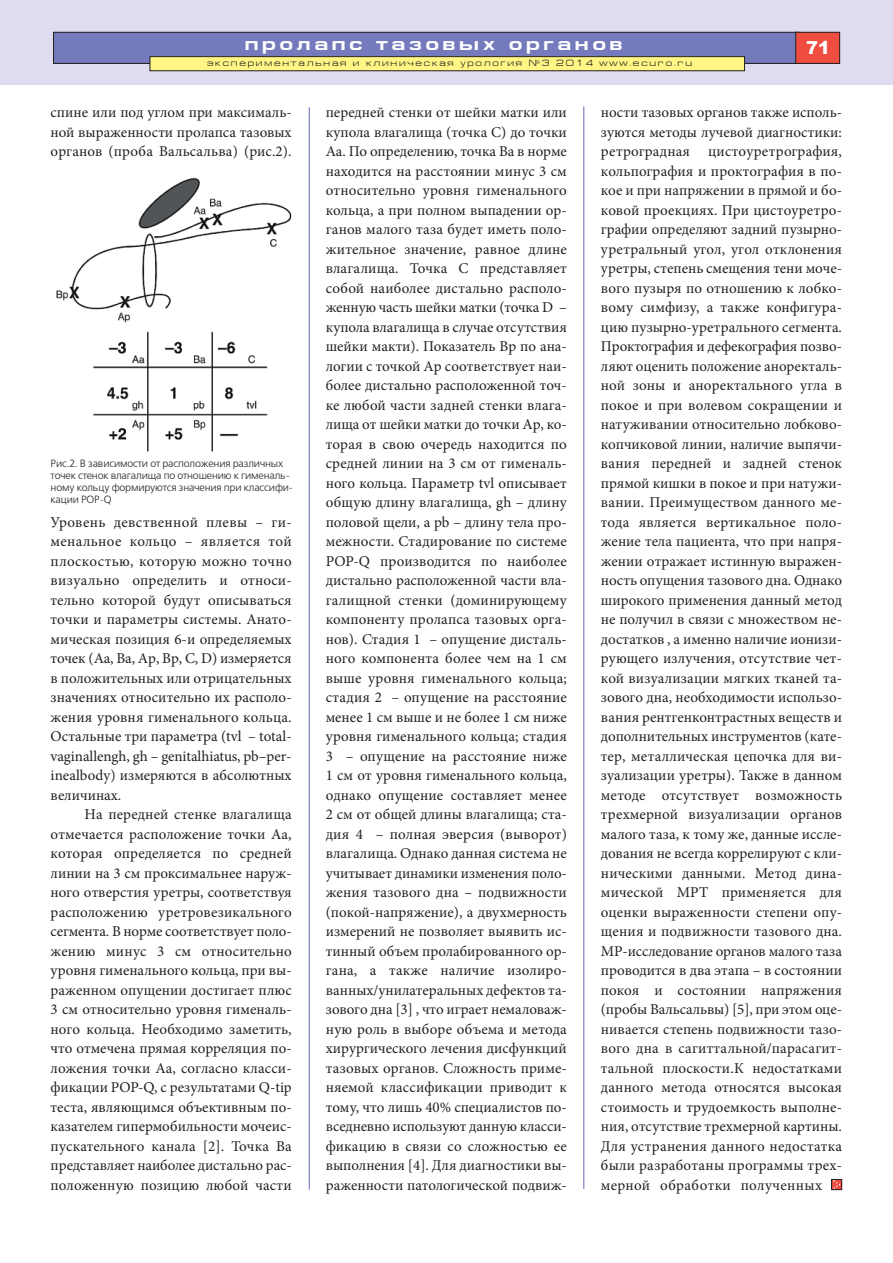
<style>
.page{position:relative;width:893px;height:1263px;background:#fff}
.page>*{position:absolute;margin:0;border:0;box-sizing:border-box;transform-origin:0 0}
.t1{font:700 18px "Europe Ext";letter-spacing:.2em;color:#fff}
.t2{font:900 18px "Arial";color:#fff}
.t3{font:15px/19.5px "Minion Pro";letter-spacing:.005em;color:#231f20;text-align:justify}
.t4{font:10.5px/12px "Free Set C";letter-spacing:-.015em;color:#231f20}
.t5{font:9px "Europe Ext";letter-spacing:.2em;color:#231f20}
</style>
<div class="page">
<div style="left:0;top:0;width:893px;height:85px;background:#dedcee"></div>
<div style="left:54px;top:32px;width:745px;height:31px;background:#747abb"></div>
<div style="left:53px;top:32px;width:746px;height:32px;border:1px solid #231f20"></div>
<div style="left:796px;top:32px;width:44px;height:31px;background:#ef4d40"></div>
<div style="left:795px;top:32px;width:45px;height:32px;border:1px solid #231f20"></div>
<div style="left:150px;top:57px;width:594px;height:14px;background:#fff685"></div>
<div style="left:150px;top:56px;width:595px;height:15px;border:1px solid #231f20"></div>
<hr style="left:309px;top:107px;width:1px;height:1083px;background:#747abb">
<hr style="left:583px;top:106px;width:1px;height:1083px;background:#747abb">
<div style="left:831px;top:1179px;width:11px;height:11px;border:1px solid #231f20"></div>
<svg style="left:832px;top:1179px;width:9px;height:10px"></svg>
<img style="left:56px;top:177px;width:236px;height:275px">
<p class="t1" style="left:245px;top:37px;width:379px">пролапс тазовых органов</p>
<p class="t5" style="left:207px;top:60px;width:486px">экспериментальная и клиническая урология №3 2014 www.ecuro.ru</p>
<p class="t2" style="left:806px;top:34px;width:26px">71</p>
<p class="t3" style="left:51px;top:104px;width:243px">спине или под углом при максималь&shy;ной выраженности пролапса тазовых органов (проба Вальсальва) (рис.2).</p>
<p class="t4" style="left:51px;top:457px;width:244px">Рис.2. В зависимости от расположения различных точек стенок влагалища по отношению к гименаль&shy;ному кольцу формируются значения при классифи&shy;кации POP-Q</p>
<p class="t3" style="left:51px;top:513px;width:243px">Уровень девственной плевы – ги&shy;менальное кольцо – является той плоскостью, которую можно точно визуально определить и относи&shy;тельно которой будут описываться точки и параметры системы. Анато&shy;мическая позиция 6-и определяемых точек (Аа, Ва, Ар, Вр, С, D) измеряется в положительных или отрицательных значениях относительно их располо&shy;жения уровня гименального кольца.<br>Остальные три параметра (tvl – total&shy;vaginallengh, gh – genitalhiatus, pb–per&shy;inealbody) измеряются в абсолютных величинах.</p>
<p class="t3" style="left:51px;top:806px;width:243px;text-indent:34px">На передней стенке влагалища отмечается расположение точки Аа, которая определяется по средней линии на 3 см проксимальнее наруж&shy;ного отверстия уретры, соответствуя расположению уретровезикального сегмента. В норме соответствует поло&shy;жению минус 3 см относительно уровня гименального кольца, при вы&shy;раженном опущении достигает плюс 3 см относительно уровня гименаль&shy;ного кольца. Необходимо заметить, что отмечена прямая корреляция по&shy;ложения точки Aa, согласно класси&shy;фикации POP-Q, с результатами Q-tip теста, являющимся объективным по&shy;казателем гипермобильности мочеис&shy;пускательного канала [2]. Точка Ва представляет наиболее дистально рас&shy;положенную позицию любой части</p>
<p class="t3" style="left:326px;top:104px;width:243px">передней стенки от шейки матки или купола влагалища (точка С) до точки Аа. По определению, точка Ва в норме находится на расстоянии минус 3 см относительно уровня гименального кольца, а при полном выпадении ор&shy;ганов малого таза будет иметь поло&shy;жительное значение, равное длине влагалища. Точка С представляет собой наиболее дистально располо&shy;женную часть шейки матки (точка D – купола влагалища в случае отсутствия шейки макти). Показатель Вр по ана&shy;логии с точкой Ар соответствует наи&shy;более дистально расположенной точ&shy;ке любой части задней стенки влага&shy;лища от шейки матки до точки Ар, ко&shy;торая в свою очередь находится по средней линии на 3 см от гименаль&shy;ного кольца. Параметр tvl описывает общую длину влагалища, gh – длину половой щели, а pb – длину тела про&shy;межности. Стадирование по системе POP-Q производится по наиболее дистально расположенной части вла&shy;галищной стенки (доминирующему компоненту пролапса тазовых орга&shy;нов). Стадия 1 – опущение дисталь&shy;ного компонента более чем на 1 см выше уровня гименального кольца; стадия 2 – опущение на расстояние менее 1 см выше и не более 1 см ниже уровня гименального кольца; стадия 3 – опущение на расстояние ниже 1 см от уровня гименального кольца, однако опущение составляет менее 2 см от общей длины влагалища; ста&shy;дия 4 – полная эверсия (выворот) влагалища. Однако данная система не учитывает динамики изменения поло&shy;жения тазового дна – подвижности (покой-напряжение), а двухмерность измерений не позволяет выявить ис&shy;тинный объем пролабированного ор&shy;гана, а также наличие изолиро&shy;ванных/унилатеральных дефектов та&shy;зового дна [3] , что играет немаловаж&shy;ную роль в выборе объема и метода хирургического лечения дисфункций тазовых органов. Сложность приме&shy;няемой классификации приводит к тому, что лишь 40% специалистов по&shy;вседневно используют данную класси&shy;фикацию в связи со сложностью ее выполнения [4]. Для диагностики вы&shy;раженности патологической подвиж-</p>
<p class="t3" style="left:601px;top:104px;width:243px">ности тазовых органов также исполь&shy;зуются методы лучевой диагностики: ретроградная цистоуретрография, кольпография и проктография в по&shy;кое и при напряжении в прямой и бо&shy;ковой проекциях. При цистоуретро&shy;графии определяют задний пузырно&shy;уретральный угол, угол отклонения уретры, степень смещения тени моче&shy;вого пузыря по отношению к лобко&shy;вому симфизу, а также конфигура&shy;цию пузырно-уретрального сегмента.<br>Проктография и дефекография позво&shy;ляют оценить положение аноректаль&shy;ной зоны и аноректального угла в покое и при волевом сокращении и натуживании относительно лобково&shy;копчиковой линии, наличие выпячи&shy;вания передней и задней стенок прямой кишки в покое и при натужи&shy;вании. Преимуществом данного ме&shy;тода является вертикальное поло&shy;жение тела пациента, что при напря&shy;жении отражает истинную выражен&shy;ность опущения тазового дна. Однако широкого применения данный метод не получил в связи с множеством не&shy;достатков , а именно наличие ионизи&shy;рующего излучения, отсутствие чет&shy;кой визуализации мягких тканей та&shy;зового дна, необходимости использо&shy;вания рентгенконтрастных веществ и дополнительных инструментов (кате&shy;тер, металлическая цепочка для ви&shy;зуализации уретры). Также в данном методе отсутствует возможность трехмерной визуализации органов малого таза, к тому же, данные иссле&shy;дования не всегда коррелируют с кли&shy;ническими данными. Метод дина&shy;мической МРТ применяется для оценки выраженности степени опу&shy;щения и подвижности тазового дна.<br>МР-исследование органов малого таза проводится в два этапа – в состоянии покоя и состоянии напряжения (пробы Вальсальвы) [5], при этом оце&shy;нивается степень подвижности тазо&shy;вого дна в сагиттальной/парасагит&shy;тальной плоскости.К недостатками данного метода относятся высокая стоимость и трудоемкость выполне&shy;ния, отсутствие трехмерной картины.<br>Для устранения данного недостатка были разработаны программы трех&shy;мерной обработки полученных</p>
</div>
